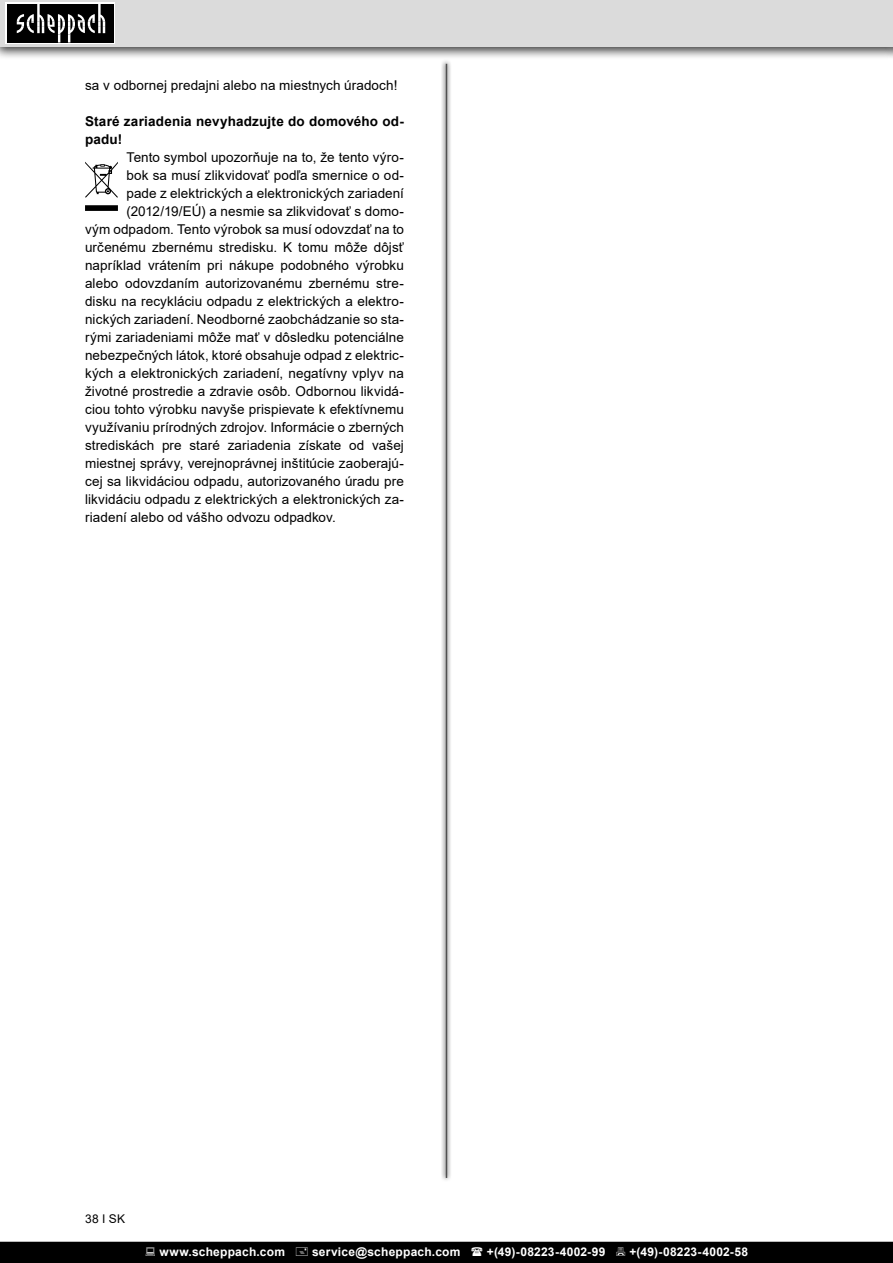
<style>
.page{position:relative;width:893px;height:1263px;background:#fff}
.page>*{position:absolute;margin:0;border:0;box-sizing:border-box;transform-origin:0 0}
.Grundtext{font:13.5px "Arial";letter-spacing:.005em;color:#000}
.t1{font:700 13.5px/18px "Arial";letter-spacing:.015em;color:#000}
.t2{font:700 12px "Arial";letter-spacing:.02em;color:#fff}
.t3{font:12px "Arial";color:#000}
</style>
<div class="page">
<div style="left:1px;top:1242px;width:891px;height:20px;background:#000"></div>
<div style="left:0;top:1242px;width:893px;height:21px;border:2px solid #000"></div>
<div style="left:0;top:0;width:893px;height:60px;background:#000;opacity:.75"></div>
<div style="left:0;top:0;width:893px;height:46px;background:#dbdbdb"></div>
<div style="left:884px;top:0;width:9px;height:60px;background:#000;opacity:.75"></div>
<div style="left:793px;top:0;width:100px;height:46px;background:#dbdbdb"></div>
<div style="left:5px;top:2px;width:110px;height:42px;background:linear-gradient(to bottom,#000,#000)"></div>
<div style="left:7px;top:4px;width:106px;height:39px;background:#000"></div>
<svg style="left:17px;top:4px;width:88px;height:39px"></svg>
<svg style="left:441px;top:59px;width:11px;height:1121px"></svg>
<hr style="left:446px;top:64px;width:1px;height:1114px;background:#505050">
<svg style="left:85px;top:162px;width:33px;height:49px"></svg>
<p class="Grundtext" style="left:85px;top:76px;width:314px">sa v odbornej predajni alebo na miestnych úradoch!</p>
<p class="t1" style="left:85px;top:112px;width:320px">Staré zariadenia nevyhadzujte do domového od&shy;padu!</p>
<p class="Grundtext" style="left:126px;top:148px;width:279px">Tento symbol upozorňuje na to, že tento výro-</p>
<p class="Grundtext" style="left:126px;top:166px;width:279px">bok sa musí zlikvidovať podľa smernice o od-</p>
<p class="Grundtext" style="left:126px;top:184px;width:279px">pade z elektrických a elektronických zariadení</p>
<p class="Grundtext" style="left:126px;top:202px;width:279px">(2012/19/EÚ) a nesmie sa zlikvidovať s domo-</p>
<p class="Grundtext" style="left:85px;top:220px;width:320px">vým odpadom. Tento výrobok sa musí odovzdať na to</p>
<p class="Grundtext" style="left:85px;top:238px;width:320px">určenému zbernému stredisku. K tomu môže dôjsť</p>
<p class="Grundtext" style="left:85px;top:256px;width:320px">napríklad vrátením pri nákupe podobného výrobku</p>
<p class="Grundtext" style="left:85px;top:274px;width:320px">alebo odovzdaním autorizovanému zbernému stre-</p>
<p class="Grundtext" style="left:85px;top:292px;width:320px">disku na recykláciu odpadu z elektrických a elektro-</p>
<p class="Grundtext" style="left:85px;top:310px;width:320px">nických zariadení. Neodborné zaobchádzanie so sta-</p>
<p class="Grundtext" style="left:85px;top:328px;width:320px">rými zariadeniami môže mať v dôsledku potenciálne</p>
<p class="Grundtext" style="left:85px;top:346px;width:320px">nebezpečných látok, ktoré obsahuje odpad z elektric-</p>
<p class="Grundtext" style="left:85px;top:364px;width:320px">kých a elektronických zariadení, negatívny vplyv na</p>
<p class="Grundtext" style="left:85px;top:382px;width:320px">životné prostredie a zdravie osôb. Odbornou likvidá-</p>
<p class="Grundtext" style="left:85px;top:400px;width:320px">ciou tohto výrobku navyše prispievate k efektívnemu</p>
<p class="Grundtext" style="left:85px;top:418px;width:320px">využívaniu prírodných zdrojov. Informácie o zberných</p>
<p class="Grundtext" style="left:85px;top:436px;width:320px">strediskách pre staré zariadenia získate od vašej</p>
<p class="Grundtext" style="left:85px;top:454px;width:320px">miestnej správy, verejnoprávnej inštitúcie zaoberajú-</p>
<p class="Grundtext" style="left:85px;top:472px;width:320px">cej sa likvidáciou odpadu, autorizovaného úradu pre</p>
<p class="Grundtext" style="left:85px;top:490px;width:320px">likvidáciu odpadu z elektrických a elektronických za-</p>
<p class="Grundtext" style="left:85px;top:508px;width:252px">riadení alebo od vášho odvozu odpadkov.</p>
<p class="t3" style="left:85px;top:1210px;width:41px">38 І SK</p>
<p class="t2" style="left:159px;top:1243px;width:127px">www.scheppach.com</p>
<p class="t2" style="left:312px;top:1243px;width:150px">service@scheppach.com</p>
<p class="t2" style="left:487px;top:1243px;width:120px">+(49)-08223-4002-99</p>
<p class="t2" style="left:629px;top:1243px;width:120px">+(49)-08223-4002-58</p>
</div>
